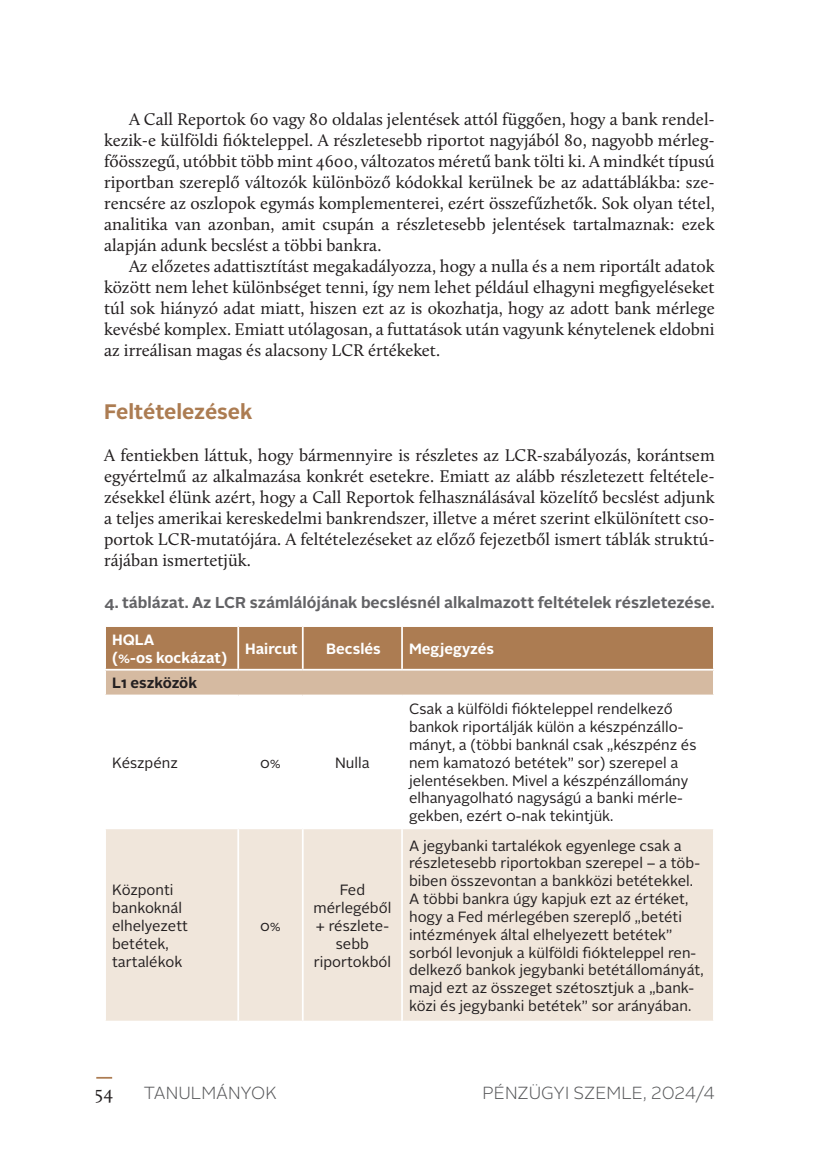
<style>
.page{position:relative;width:819px;height:1166px;background:#fff}
.page>*{position:absolute;margin:0;border:0;box-sizing:border-box;transform-origin:0 0}
.t1{font:700 21px "Alright Sans";color:#ac7c52}
.t2{font:19.25px "Calluna";color:#231f20}
.t3{font:17.5px/21px "Calluna";color:#231f20;text-align:justify}
.t4{font:300 17.5px "Alright Sans";color:#57585a}
.t5{font:700 15.75px "Alright Sans";color:#636366}
.t6{font:14.88px/17.8px "Alright Sans";color:#231f20}
.t7{font:700 14.88px/17.8px "Alright Sans";color:#fff}
.t8{font:700 14.88px "Alright Sans";color:#231f20}
</style>
<div class="page">
<svg style="left:96px;top:1077px;width:16px;height:1px"></svg>
<div style="left:106px;top:829px;width:607px;height:191px;background:#f0e6db"></div>
<hr style="left:237px;top:829px;width:2px;height:191px;background:#fff">
<hr style="left:302px;top:829px;width:1px;height:191px;background:#fff">
<hr style="left:401px;top:829px;width:2px;height:191px;background:#fff">
<svg style="left:105px;top:626px;width:609px;height:68px;background:#be9775"></svg>
<p class="t3" style="left:104px;top:109px;width:612px;text-indent:25px">A Call Reportok 60 vagy 80 oldalas jelentések attól függően, hogy a bank rendel&shy;kezik-e külföldi fiókteleppel. A részletesebb riportot nagyjából 80, nagyobb mérleg&shy;főösszegű, utóbbit több mint 4600, változatos méretű bank tölti ki. A mindkét típusú riportban szereplő változók különböző kódokkal kerülnek be az adattáblákba: sze&shy;rencsére az oszlopok egymás komplementerei, ezért összefűzhetők. Sok olyan tétel, analitika van azonban, amit csupán a részletesebb jelentések tartalmaznak: ezek alapján adunk becslést a többi bankra.</p>
<p class="t3" style="left:104px;top:256px;width:612px;text-indent:25px">Az előzetes adattisztítást megakadályozza, hogy a nulla és a nem riportált adatok között nem lehet különbséget tenni, így nem lehet például elhagyni megfigyeléseket túl sok hiányzó adat miatt, hiszen ezt az is okozhatja, hogy az adott bank mérlege kevésbé komplex. Emiatt utólagosan, a futtatások után vagyunk kénytelenek eldobni az irreálisan magas és alacsony LCR értékeket.</p>
<p class="t1" style="left:104px;top:397px;width:150px">Feltételezések</p>
<p class="t3" style="left:104px;top:445px;width:612px">A fentiekben láttuk, hogy bármennyire is részletes az LCR-szabályozás, korántsem egyértelmű az alkalmazása konkrét esetekre. Emiatt az alább részletezett feltétele&shy;zésekkel élünk azért, hogy a Call Reportok felhasználásával közelítő becslést adjunk a teljes amerikai kereskedelmi bankrendszer, illetve a méret szerint elkülönített cso&shy;portok LCR-mutatójára. A feltételezéseket az előző fejezetből ismert táblák struktú&shy;rájában ismertetjük.</p>
<p class="t5" style="left:104px;top:592px;width:612px">4. táblázat. Az LCR számlálójának becslésnél alkalmazott feltételek részletezése.</p>
<p class="t7" style="left:112px;top:631px;width:117px">HQLA<br>(%-os kockázat)</p>
<p class="t7" style="left:245px;top:640px;width:54px">Haircut</p>
<p class="t7" style="left:326px;top:640px;width:56px">Becslés</p>
<p class="t7" style="left:409px;top:640px;width:87px">Megjegyzés</p>
<p class="t8" style="left:112px;top:673px;width:86px">L1 eszközök</p>
<p class="t6" style="left:112px;top:754px;width:67px">Készpénz</p>
<p class="t6" style="left:260px;top:754px;width:22px">0%</p>
<p class="t6" style="left:335px;top:754px;width:36px">Nulla</p>
<p class="t6" style="left:112px;top:881px;width:77px">Központi bankoknál elhelyezett betétek, tartalékok</p>
<p class="t6" style="left:260px;top:917px;width:22px">0%</p>
<p class="t6" style="left:313px;top:881px;width:79px;text-align:center">Fed mérlegéből + részlete&shy;sebb riportokból</p>
<p class="t6" style="left:409px;top:700px;width:289px">Csak a külföldi fiókteleppel rendelkező bankok riportálják külön a készpénzállo&shy;mányt, a (többi banknál csak „készpénz és nem kamatozó betétek” sor) szerepel a jelentésekben. Mivel a készpénzállomány elhanyagolható nagyságú a banki mérle&shy;gekben, ezért 0-nak tekintjük.</p>
<p class="t6" style="left:409px;top:836px;width:296px">A jegybanki tartalékok egyenlege csak a részletesebb riportokban szerepel – a töb&shy;biben összevontan a bankközi betétekkel.<br>A többi bankra úgy kapjuk ezt az értéket, hogy a Fed mérlegében szereplő „betéti intézmények által elhelyezett betétek” sorból levonjuk a külföldi fiókteleppel ren&shy;delkező bankok jegybanki betétállományát, majd ezt az összeget szétosztjuk a „bank&shy;közi és jegybanki betétek” sor arányában.</p>
<p class="t2" style="left:95px;top:1081px;width:19px">54</p>
<p class="t4" style="left:144px;top:1081px;width:135px">TANULMÁNYOK</p>
<p class="t4" style="left:482px;top:1081px;width:234px">PÉNZÜGYI SZEMLE, 2024/4</p>
</div>
